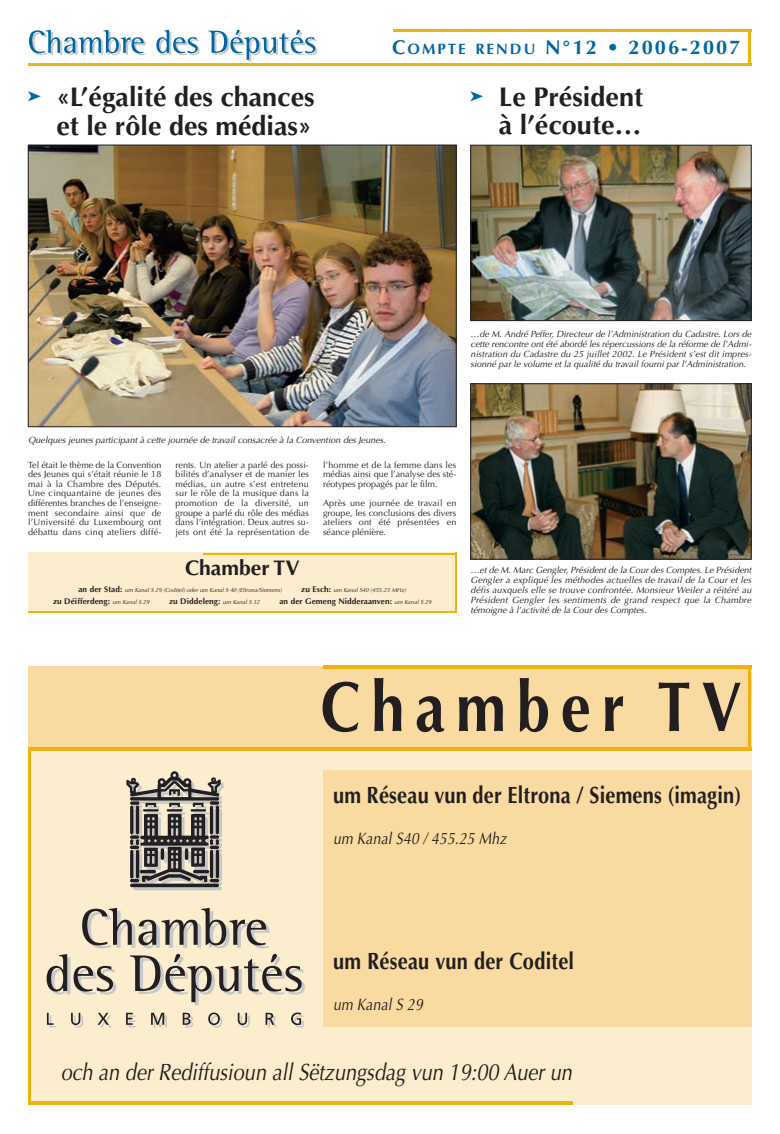
<style>
.page{position:relative;width:780px;height:1134px;background:#fff}
.page>*{position:absolute;margin:0;border:0;box-sizing:border-box;transform-origin:0 0}
.t1{font:700 70.5px "Optima";letter-spacing:.18em;color:#231f20;scale:.85 1}
.t2{font:700 27px/28px "Optima";color:#231f20;text-align:right}
.t3{font:700 23.5px "Optima";letter-spacing:.01em;color:#231f20;scale:.85 1}
.t4{font:italic 23.5px "Optima";color:#231f20;scale:.85 1}
.t5{font:700 21.1px "Optima";color:#231f20}
.t6{font:700 20px "Optima";letter-spacing:.105em;color:#0067a5}
.t7{font:italic 16.5px "Optima";color:#231f20;scale:.85 1}
.t8{font:9px/9.6px "Optima";letter-spacing:.02em;color:#231f20;text-align:justify}
.t9{font:italic 9px/10px "Optima";color:#231f20;text-align:justify}
.t10{font:700 8.2px "Optima";letter-spacing:.01em;color:#231f20}
.t11{font:italic 5.9px "Optima";color:#231f20}
.s1{font-size:15px}
.s2{font-weight:700;font-style:normal;font-size:8.2px}
.s3{font-weight:400;font-style:italic;font-size:5.9px}
</style>
<div class="page">
<svg style="left:29px;top:30px;width:117px;height:25px"></svg>
<svg style="left:156px;top:30px;width:44px;height:25px"></svg>
<svg style="left:208px;top:30px;width:109px;height:32px"></svg>
<hr style="left:748px;top:29px;width:3px;height:34px;background:#efb211">
<hr style="left:28px;top:63px;width:723px;height:3px;background:#efb211">
<hr style="left:393px;top:29px;width:358px;height:3px;background:#efb211">
<img style="left:472px;top:147px;width:277px;height:172px">
<div style="left:470px;top:145px;width:281px;height:176px;border:1px solid #231f20"></div>
<img style="left:30px;top:147px;width:424px;height:278px">
<div style="left:28px;top:145px;width:428px;height:282px;border:1px solid #231f20"></div>
<img style="left:472px;top:386px;width:277px;height:171px">
<div style="left:470px;top:384px;width:281px;height:175px;border:1px solid #231f20"></div>
<div style="left:28px;top:553px;width:428px;height:60px;background:#fcedce"></div>
<hr style="left:455px;top:553px;width:1px;height:60px;background:#efb211">
<hr style="left:28px;top:611px;width:428px;height:2px;background:#efb211">
<hr style="left:203px;top:553px;width:253px;height:1px;background:#efb211">
<div style="left:28px;top:741px;width:723px;height:364px;background:#fcedce"></div>
<div style="left:28px;top:666px;width:723px;height:84px;background:#f9dba1"></div>
<hr style="left:133px;top:887px;width:89px;height:3px;background:#c7c8ca;border-radius:2px">
<hr style="left:130px;top:884px;width:89px;height:3px;background:#231f20;border-radius:2px">
<svg style="left:126px;top:771px;width:98px;height:114px"></svg>
<svg style="left:82px;top:908px;width:188px;height:40px"></svg>
<svg style="left:47px;top:954px;width:69px;height:40px"></svg>
<svg style="left:130px;top:954px;width:175px;height:51px"></svg>
<svg style="left:47px;top:1013px;width:9px;height:14px"></svg>
<svg style="left:71px;top:1013px;width:12px;height:15px"></svg>
<svg style="left:98px;top:1013px;width:13px;height:14px"></svg>
<svg style="left:126px;top:1013px;width:9px;height:14px"></svg>
<svg style="left:151px;top:1013px;width:16px;height:14px"></svg>
<svg style="left:183px;top:1013px;width:10px;height:14px"></svg>
<svg style="left:208px;top:1012px;width:14px;height:16px"></svg>
<svg style="left:238px;top:1013px;width:12px;height:15px"></svg>
<svg style="left:265px;top:1013px;width:12px;height:14px"></svg>
<svg style="left:291px;top:1012px;width:13px;height:16px"></svg>
<div style="left:323px;top:770px;width:428px;height:256px;background:#f9dba1"></div>
<hr style="left:748px;top:668px;width:3px;height:82px;background:#efb211">
<hr style="left:28px;top:750px;width:3px;height:355px;background:#efb211">
<hr style="left:28px;top:747px;width:723px;height:3px;background:#efb211">
<hr style="left:28px;top:1102px;width:544px;height:3px;background:#efb211">
<hr style="left:323px;top:666px;width:428px;height:3px;background:#efb211">
<h2 class="t2" style="left:28px;top:85px;width:288px;line-height:29px"><sup>➤</sup> «L’égalité des chances et le rôle des médias»</h2>
<h3 class="t6" style="left:392px;top:39px;width:350px">C<span class="s1">OMPTE RENDU</span> N°12 • 2006-2007</h3>
<h2 class="t2" style="left:470px;top:86px;width:174px"><sup>➤</sup> Le Président à l’écoute…</h2>
<p class="t9" style="left:470px;top:330px;width:284px">…de M.André Peffer, Directeur de l’Administration du Cadastre. Lors de cette rencontre ont été abordé les répercussions de la réforme de l’Admi&shy;nistration du Cadastre du 25 j uillet 2002. Le Président s’est dit impres&shy;sionné par le volume et la qualité du travail fourni par l’Administration.</p>
<p class="t9" style="left:28px;top:435px;width:361px">Quelques jeunes participant à cette journée de travail consacrée à la Convention des Jeunes.</p>
<p class="t8" style="left:28px;top:461px;width:135px">Tel était le thème de la Convention des Jeunes qui s’était réunie le 18 mai à la Chambre des Députés.<br>Une cinquantaine de jeunes des différentes branches de l’enseigne&shy;ment secondaire ainsi que de l’Université du Luxembourg ont débattu dans cinq ateliers diffé-</p>
<p class="t8" style="left:175px;top:461px;width:135px">rents. Un atelier a parlé des possi&shy;bilités d’analyser et de manier les médias, un autre s’est entretenu sur le rôle de la musique dans la promotion de la diversité, un groupe a parlé du rôle des médias dans l’intégration. Deux autres su&shy;jets ont été la représentation de</p>
<p class="t8" style="left:323px;top:461px;width:135px">l’homme et de la femme dans les médias ainsi que l’analyse des sté&shy;réotypes propagés par le film.</p>
<p class="t8" style="left:323px;top:499px;width:135px">Après une journée de travail en groupe, les conclusions des divers ateliers ont été présentées en séance plénière.</p>
<h3 class="t5" style="left:185px;top:560px;width:116px">Chamber TV</h3>
<p class="t11" style="left:78px;top:587px;width:206px"><span class="s2">a n d e r S t a d :</span> um Kanal S 29 (Coditel) oder um Kanal S 40 (Eltrona/Siemens)</p>
<p class="t11" style="left:301px;top:587px;width:107px"><span class="s2">z u E s c h :</span> um Kanal S40 (455.25 MHz)</p>
<p class="t10" style="left:53px;top:598px;width:99px">zu Déifferdeng: <span class="s3">um Kanal S 29</span></p>
<p class="t10" style="left:169px;top:598px;width:93px">zu Diddeleng: <span class="s3">um Kanal S 32</span></p>
<p class="t10" style="left:279px;top:598px;width:155px">an der Gemeng Nidderaanven: <span class="s3">um Kanal S 29</span></p>
<p class="t9" style="left:470px;top:566px;width:284px">…etde M.Marc Gengler,Présidentde la Courdes Comptes.Le Président Gengler a expliqué les méthodes actuelles de travail de la Cour et les défis auxquels elle se trouve confrontée. Monsieur Weiler a réitéré au Président Gengler les sentiments de grand respect que la Chambre témoigne à l’activité de la Cour des Comptes.</p>
<h1 class="t1" style="left:320px;top:678px;width:496px">Chamber TV</h1>
<h3 class="t3" style="left:333px;top:785px;width:482px">um Réseau vun der Eltrona / Siemens (imagin)</h3>
<h3 class="t7" style="left:333px;top:832px;width:209px">um Kanal S40 / 455.25 Mhz</h3>
<h3 class="t3" style="left:333px;top:951px;width:285px">um Réseau vun der Coditel</h3>
<h3 class="t7" style="left:333px;top:998px;width:110px">um Kanal S 29</h3>
<h3 class="t4" style="left:61px;top:1062px;width:607px">och an der Rediffusioun all Sëtzungsdag vun 19:00 Auer un</h3>
</div>
